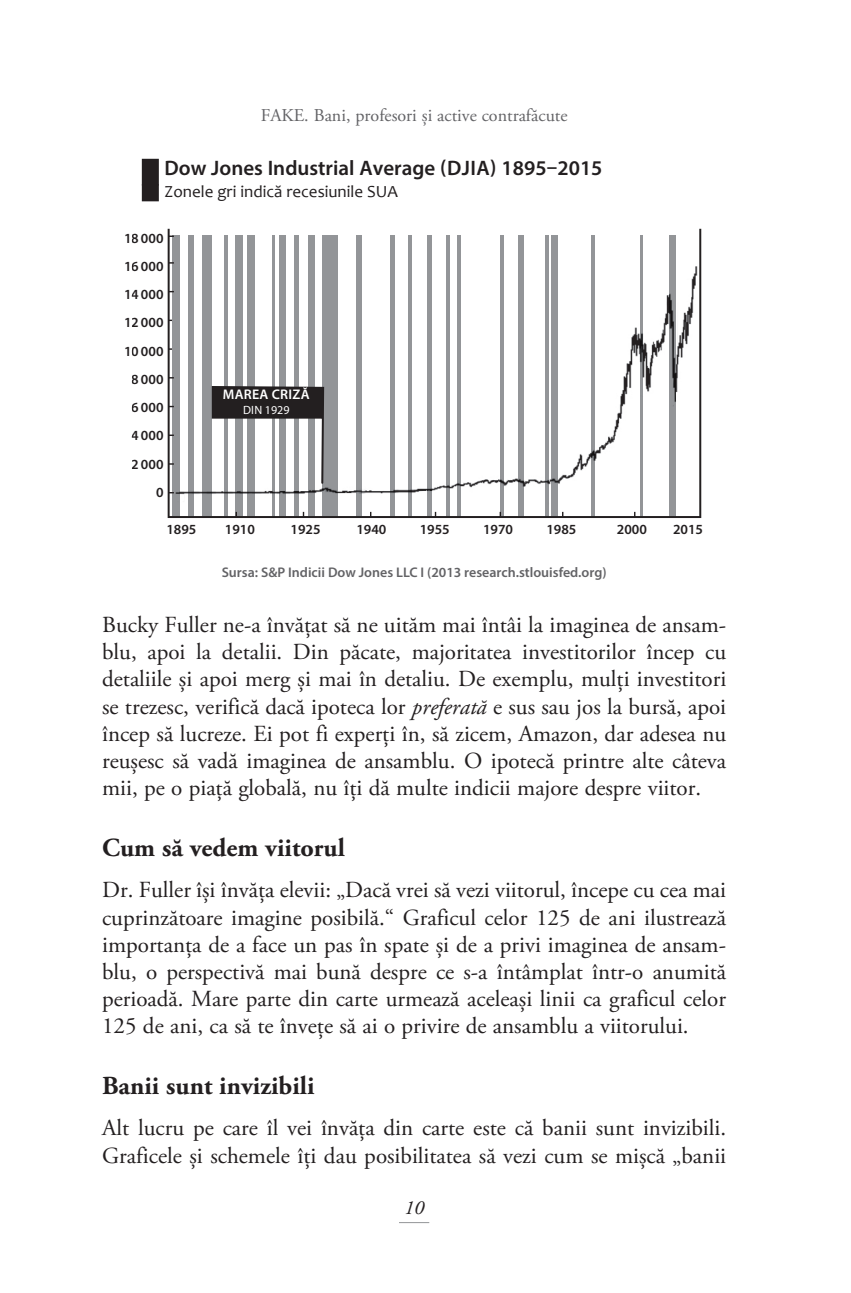
<style>
.page{position:relative;width:851px;height:1293px;background:#fff}
.page>*{position:absolute;margin:0;border:0;box-sizing:border-box;transform-origin:0 0}
.t1{font:700 26px "Adobe Garamond Pro";color:#231f20}
.t2{font:23px/27.2px "Adobe Garamond Pro";color:#231f20;text-align:justify}
.t3{font:600 21px "Myriad Pro";color:#231f20}
.t4{font:italic 20px "Adobe Garamond Pro";color:#231f20}
.t5{font:18px "Adobe Garamond Pro";color:#636366}
.t6{font:17px "Candara";color:#231f20}
.t7{font:600 14px/28.2px "Myriad Pro";color:#231f20;text-align:right}
.t8{font:600 14px "Myriad Pro";color:#636366}
.t9{font:600 14px "Myriad Pro";letter-spacing:.02em;color:#fff}
.t10{font:12px "Myriad Pro";color:#fff}
.s1{font-style:italic}
</style>
<div class="page">
<hr style="left:399px;top:1222px;width:30px;height:1px;background:#939598">
<div style="left:142px;top:159px;width:17px;height:26px;background:#231f20"></div>
<div style="left:142px;top:184px;width:17px;height:17px;background:#231f20"></div>
<img style="left:167px;top:228px;width:535px;height:290px">
<p class="t5" style="left:261px;top:104px;width:308px">FAKE. Bani, profesori și active contrafăcute</p>
<p class="t3" style="left:164px;top:154px;width:439px">Dow Jones Industrial Average (DJIA) 1895–2015</p>
<p class="t6" style="left:164px;top:180px;width:235px">Zonele gri indică recesiunile SUA</p>
<p class="t7" style="left:124px;top:223px;width:41px">18000<br>16000<br>14000<br>12000<br>10000<br>8000<br>6000<br>4000<br>2000<br>0</p>
<p class="t9" style="left:223px;top:386px;width:88px">MAREA CRIZĂ</p>
<p class="t10" style="left:243px;top:402px;width:48px">DIN 1929</p>
<p class="t7" style="left:166px;top:515px;width:32px">1895</p>
<p class="t7" style="left:225px;top:515px;width:32px">1910</p>
<p class="t7" style="left:290px;top:515px;width:32px">1925</p>
<p class="t7" style="left:356px;top:515px;width:32px">1940</p>
<p class="t7" style="left:419px;top:515px;width:32px">1955</p>
<p class="t7" style="left:483px;top:515px;width:32px">1970</p>
<p class="t7" style="left:546px;top:515px;width:32px">1985</p>
<p class="t7" style="left:616px;top:515px;width:32px">2000</p>
<p class="t7" style="left:673px;top:515px;width:32px">2015</p>
<p class="t8" style="left:222px;top:563px;width:386px">Sursa: S&amp;P Indicii Dow Jones LLC I (2013 research.stlouisfed.org)</p>
<p class="t2" style="left:102px;top:612px;width:625px">Bucky Fuller ne‑a învățat să ne uităm mai întâi la imaginea de ansam&shy;blu, apoi la detalii. Din păcate, majoritatea investitorilor încep cu detaliile și apoi merg și mai în detaliu. De exemplu, mulți investitori se trezesc, verifică dacă ipoteca lor <span class="s1">preferată</span> e sus sau jos la bursă, apoi încep să lucreze. Ei pot fi experți în, să zicem, Amazon, dar adesea nu reușesc să vadă imaginea de ansamblu. O ipotecă printre alte câteva mii, pe o piață globală, nu îți dă multe indicii majore despre viitor.</p>
<p class="t1" style="left:102px;top:832px;width:244px">Cum să vedem viitorul</p>
<p class="t2" style="left:102px;top:877px;width:625px">Dr. Fuller își învăța elevii: „Dacă vrei să vezi viitorul, începe cu cea mai cuprinzătoare imagine posibilă.“ Graficul celor 125 de ani ilustrează importanța de a face un pas în spate și de a privi imaginea de ansam&shy;blu, o perspectivă mai bună despre ce s‑a întâmplat într‑o anumită perioadă. Mare parte din carte urmează aceleași linii ca graficul celor 125 de ani, ca să te învețe să ai o privire de ansamblu a viitorului.</p>
<p class="t1" style="left:102px;top:1070px;width:214px">Banii sunt invizibili</p>
<p class="t2" style="left:102px;top:1115px;width:625px">Alt lucru pe care îl vei învăța din carte este că banii sunt invizibili.<br>Graficele și schemele îți dau posibilitatea să vezi cum se mișcă „banii</p>
<p class="t4" style="left:404px;top:1195px;width:21px">10</p>
</div>
